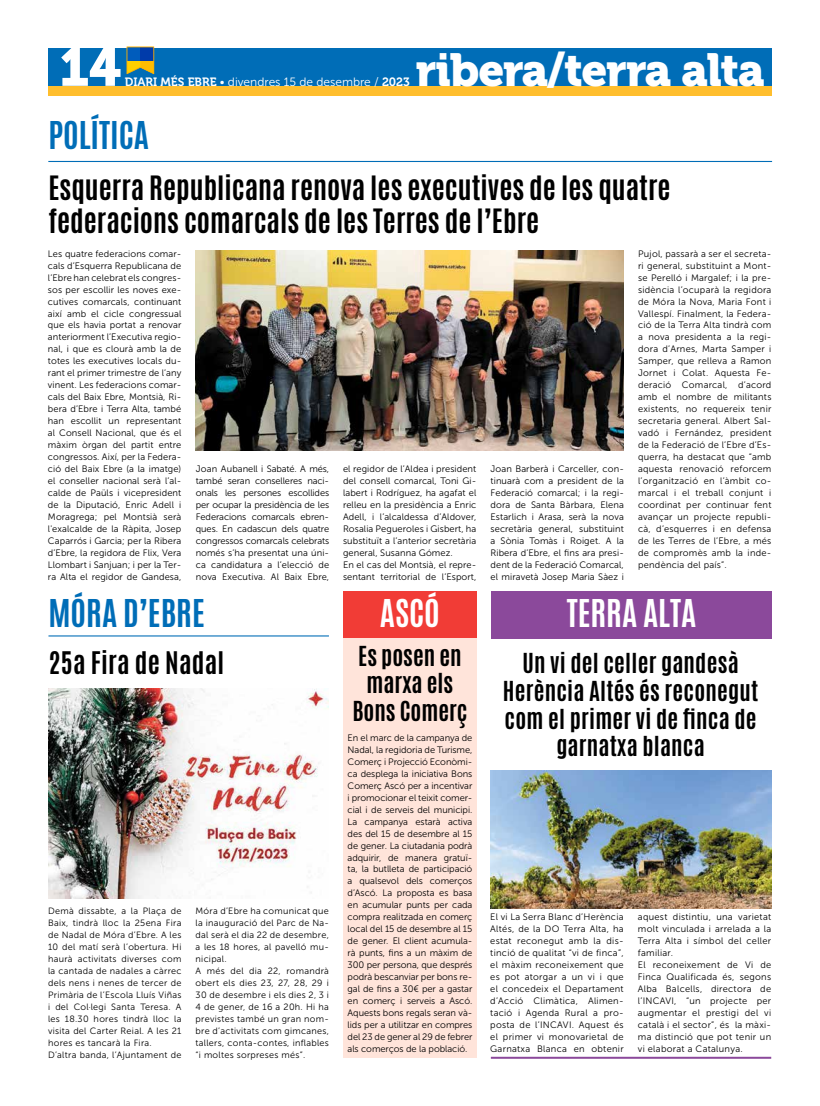
<style>
.page{position:relative;width:820px;height:1106px;background:#fff}
.page>*{position:absolute;margin:0;border:0;box-sizing:border-box;transform-origin:0 0}
.t1{font:53px "Museo 900";color:#fff}
.t2{font:46px "Museo 900";letter-spacing:-.025em;color:#fff}
.t3{font:700 32px "Antonio";color:#006db7}
.t4{font:700 32px "Antonio";color:#fff}
.t5{font:700 28px/33.6px "Antonio";color:#000}
.t6{font:700 26px "Antonio";letter-spacing:.01em;color:#000}
.t7{font:700 23px/27.6px "Antonio";letter-spacing:.01em;color:#000;text-align:center}
.t8{font:12px "Museo Sans 300";color:#fff}
.t9{font:9.3px/12px "Museo Sans 300";letter-spacing:.01em;color:#000;text-align:justify}
.t10{font:9.3px/12px "Museo Sans 300";letter-spacing:.03em;color:#000}
.t11{font:9.1px/11.9px "Museo Sans 300";letter-spacing:.03em;color:#000}
.s1{font-family:"Museo 700"}
</style>
<div class="page">
<div style="left:48px;top:48px;width:723px;height:38px;background:#006db7"></div>
<div style="left:48px;top:86px;width:723px;height:9px;background:#ffbe2d"></div>
<div style="left:490px;top:591px;width:281px;height:48px;background:#8b499b"></div>
<div style="left:343px;top:591px;width:133px;height:466px;background:#ffe4da"></div>
<div style="left:343px;top:591px;width:133px;height:46px;background:#f13c36"></div>
<svg style="left:126px;top:46px;width:28px;height:28px"></svg>
<hr style="left:48px;top:635px;width:281px;height:1px;background:#006db7">
<hr style="left:490px;top:1056px;width:281px;height:2px;background:#8b499b">
<img style="left:490px;top:770px;width:281px;height:138px">
<img style="left:48px;top:688px;width:281px;height:211px">
<hr style="left:48px;top:161px;width:723px;height:1px;background:#006db7">
<img style="left:196px;top:250px;width:427px;height:200px">
<h1 class="t1" style="left:59px;top:37px;width:64px">14</h1>
<h2 class="t2" style="left:415px;top:44px;width:350px">ribera/terra alta</h2>
<p class="t8" style="left:125px;top:75px;width:286px"><span class="s1">DIARI MÉS EBRE</span> • divendres 15 de desembre / <span class="s1">2023</span></p>
<h3 class="t3" style="left:48px;top:111px;width:102px">POLÍTICA</h3>
<h3 class="t5" style="left:48px;top:171px;width:623px">Esquerra Republicana renova les executives de les quatre federacions comarcals de les Terres de l’Ebre</h3>
<p class="t9" style="left:48px;top:247px;width:135px">Les quatre federacions comar· cals d’Esquerra Republicana de l’Ebre han celebrat els congres· sos per escollir les noves exe· cutives comarcals, continuant així amb el cicle congressual que els havia portat a renovar anteriorment l’Executiva regio· nal, i que es clourà amb la de totes les executives locals du· rant el primer trimestre de l’any vinent. Les federacions comar· cals del Baix Ebre, Montsià, Ri· bera d’Ebre i Terra Alta, també han escollit un representant al Consell Nacional, que és el màxim òrgan del partit entre congressos. Així, per la Federa· ció del Baix Ebre (a la imatge) el conseller nacional serà l’al· calde de Paüls i vicepresident de la Diputació, Enric Adell i Moragrega; pel Montsià serà l'exalcalde de la Ràpita, Josep Caparrós i Garcia; per la Ribera d’Ebre, la regidora de Flix, Vera Llombart i Sanjuan; i per la Ter· ra Alta el regidor de Gandesa,</p>
<p class="t9" style="left:637px;top:247px;width:135px">Pujol, passarà a ser el secreta· ri general, substituint a Mont· se Perelló i Margalef; i la pre· sidència l’ocuparà la regidora de Móra la Nova, Maria Font i Vallespí. Finalment, la Federa· ció de la Terra Alta tindrà com a nova presidenta a la regi· dora d’Arnes, Marta Samper i Samper, que relleva a Ramon Jornet i Colat. Aquesta Fe· deració Comarcal, d’acord amb el nombre de militants existents, no requereix tenir secretaria general. Albert Sal· vadó i Fernández, president de la Federació de l’Ebre d’Es· querra, ha destacat que “amb aquesta renovació reforcem l’organització en l’àmbit co· marcal i el treball conjunt i coordinat per continuar fent avançar un projecte republi· cà, d’esquerres i en defensa de les Terres de l’Ebre, a més de compromès amb la inde· pendència del país”.</p>
<p class="t9" style="left:196px;top:463px;width:135px">Joan Aubanell i Sabaté. A més, també seran conselleres naci· onals les persones escollides per ocupar la presidència de les Federacions comarcals ebren· ques. En cadascun dels quatre congressos comarcals celebrats només s’ha presentat una úni· ca candidatura a l’elecció de nova Executiva. Al Baix Ebre,</p>
<p class="t9" style="left:343px;top:463px;width:135px;text-align:left">el regidor de l’Aldea i president del consell comarcal, Toni Gi· labert i Rodríguez, ha agafat el relleu en la presidència a Enric<br>Adell, i l’alcaldessa d’Aldover,<br>Rosalia Pegueroles i Gisbert, ha substituït a l’anterior secretària general, Susanna Gómez.<br>En el cas del Montsià, el repre· sentant territorial de l’Esport,</p>
<p class="t9" style="left:490px;top:463px;width:135px">Joan Barberà i Carceller, con· tinuarà com a president de la Federació comarcal; i la regi· dora de Santa Bàrbara, Elena Estarlich i Arasa, serà la nova secretària general, substituint a Sònia Tomàs i Roiget. A la Ribera d’Ebre, el fins ara presi· dent de la Federació Comarcal, el miravetà Josep Maria Sàez i</p>
<h3 class="t3" style="left:48px;top:589px;width:158px">MÓRA D’EBRE</h3>
<h3 class="t6" style="left:48px;top:643px;width:177px">25a Fira de Nadal</h3>
<p class="t11" style="left:48px;top:905px;width:135px">Demà dissabte, a la Plaça de<br>Baix, tindrà lloc la 25ena Fira de Nadal de Móra d’Ebre. A les<br>10 del matí serà l’obertura. Hi haurà activitats diverses com la cantada de nadales a càrrec dels nens i nenes de tercer de<br>Primària de l’Escola Lluís Viñas i del Col·legi Santa Teresa. A les 18.30 hores tindrà lloc la visita del Carter Reial. A les 21 hores es tancarà la Fira.<br>D’altra banda, l’Ajuntament de</p>
<p class="t11" style="left:195px;top:905px;width:135px">Móra d’Ebre ha comunicat que la inauguració del Parc de Na· dal serà el dia 22 de desembre, a les 18 hores, al pavelló mu· nicipal.<br>A més del dia 22, romandrà obert els dies 23, 27, 28, 29 i<br>30 de desembre i els dies 2, 3 i<br>4 de gener, de 16 a 20h. Hi ha previstes també un gran nom· bre d’activitats com gimcanes, tallers, conta- contes, inflables “i moltes sorpreses més”.</p>
<h3 class="t4" style="left:379px;top:589px;width:62px">ASCÓ</h3>
<h3 class="t7" style="left:352px;top:642px;width:117px">Es posen en marxa els<br>Bons Comerç</h3>
<p class="t9" style="left:347px;top:731px;width:126px">En el marc de la campanya de Nadal, la regidoria de Turisme, Comerç i Projecció Econòmi· ca desplega la iniciativa Bons Comerç Ascó per a incentivar i promocionar el teixit comer· cial i de serveis del municipi.<br>La campanya estarà activa des del 15 de desembre al 15 de gener. La ciutadania podrà adquirir, de manera gratuï· ta, la butlleta de participació a qualsevol dels comerços d’Ascó. La proposta es basa en acumular punts per cada compra realitzada en comerç local del 15 de desembre al 15 de gener. El client acumula· rà punts, fins a un màxim de 300 per persona, que després podrà bescanviar per bons re· gal de fins a 30€ per a gastar en comerç i serveis a Ascó.<br>Aquests bons regals seran và· lids per a utilitzar en compres del 23 de gener al 29 de febrer als comerços de la població.</p>
<h3 class="t4" style="left:566px;top:589px;width:131px">TERRA ALTA</h3>
<h3 class="t7" style="left:502px;top:650px;width:257px">Un vi del celler gandesà<br>Herència Altés és reconegut com el primer vi de finca de garnatxa blanca</h3>
<p class="t9" style="left:490px;top:911px;width:135px">El vi La Serra Blanc d’Herència Altés, de la DO Terra Alta, ha estat reconegut amb la dis· tinció de qualitat “vi de finca”, el màxim reconeixement que es pot atorgar a un vi i que el concedeix el Departament d’Acció Climàtica, Alimen· tació i Agenda Rural a pro· posta de l’INCAVI. Aquest és el primer vi monovarietal de Garnatxa Blanca en obtenir</p>
<p class="t10" style="left:637px;top:911px;width:135px">aquest distintiu, una varietat molt vinculada i arrelada a la<br>Terra Alta i símbol del celler familiar.<br>El reconeixement de Vi de<br>Finca Qualificada és, segons<br>Alba Balcells, directora de l’INCAVI, “un projecte per augmentar el prestigi del vi català i el sector”, és la màxi· ma distinció que pot tenir un vi elaborat a Catalunya.</p>
</div>
